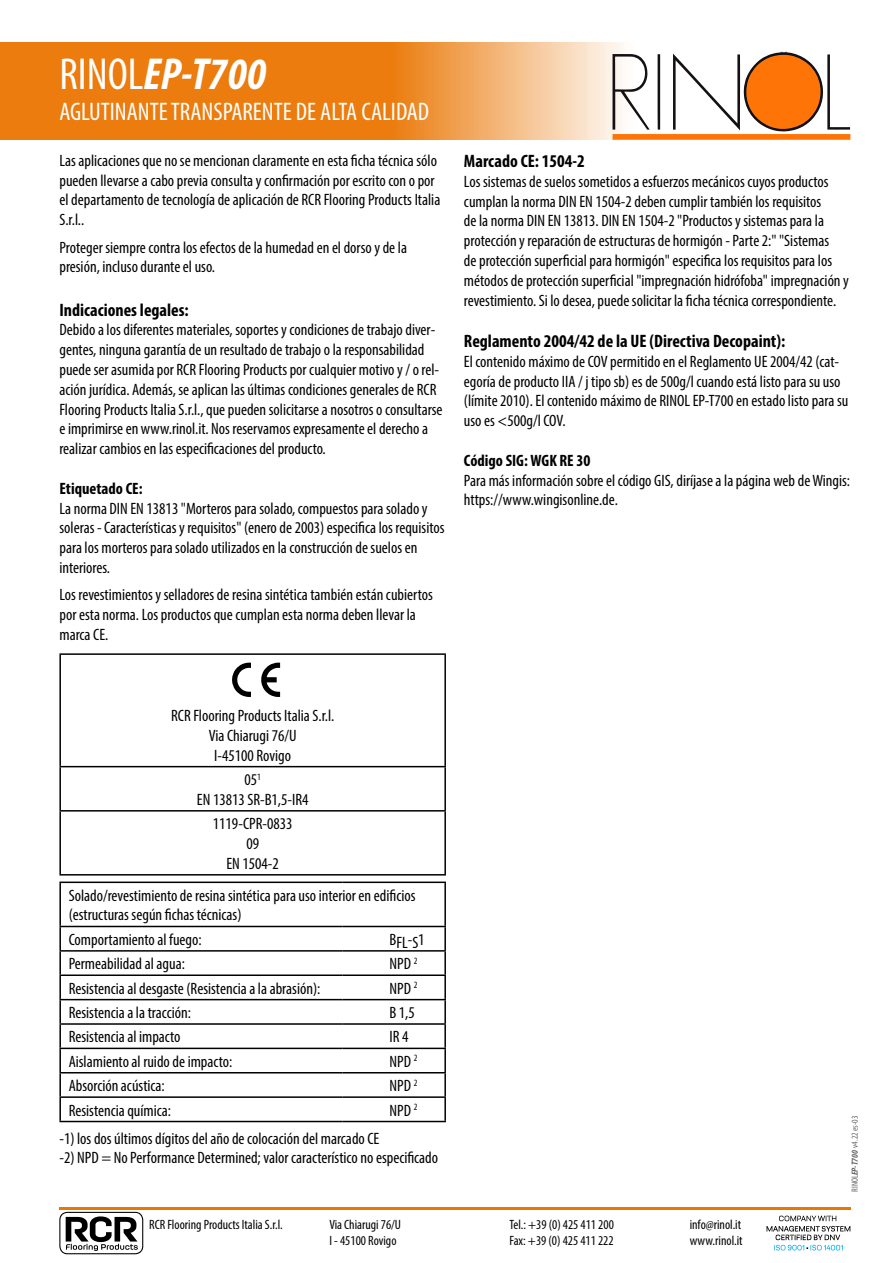
<style>
.page{position:relative;width:893px;height:1263px;background:#fff}
.page>*{position:absolute;margin:0;border:0;box-sizing:border-box;transform-origin:0 0}
.t1{font:italic 700 condensed 45px "Myriad Pro";color:#fff}
.t2{font:condensed 25.5px "Myriad Pro";color:#fff}
.t3{font:700 condensed 18px "Myriad Pro";color:#000}
.t4{font:condensed 16.5px/19.8px "Myriad Pro";color:#000}
.t5{font:700 condensed 16.5px "Myriad Pro";color:#000}
.t6{font:condensed 13.5px/16.2px "Myriad Pro";color:#000}
.t7{font:condensed 9px "Myriad Pro";color:#67676b}
.s1{font-weight:400;font-style:normal}
.s2{font-weight:700;font-style:italic}
</style>
<div class="page">
<hr style="left:59px;top:653px;width:387px;height:2px;background:#000">
<hr style="left:59px;top:655px;width:2px;height:111px;background:#000">
<hr style="left:444px;top:655px;width:2px;height:111px;background:#000">
<hr style="left:59px;top:766px;width:387px;height:1px;background:#000">
<hr style="left:59px;top:767px;width:2px;height:43px;background:#000">
<hr style="left:444px;top:767px;width:2px;height:43px;background:#000">
<hr style="left:59px;top:810px;width:387px;height:1px;background:#000">
<hr style="left:59px;top:811px;width:2px;height:63px;background:#000">
<hr style="left:444px;top:811px;width:2px;height:63px;background:#000">
<hr style="left:59px;top:874px;width:387px;height:1px;background:#000">
<svg style="left:232px;top:663px;width:19px;height:34px"></svg>
<svg style="left:261px;top:663px;width:19px;height:34px"></svg>
<hr style="left:59px;top:881px;width:284px;height:2px;background:#000">
<hr style="left:59px;top:883px;width:2px;height:43px;background:#000">
<hr style="left:343px;top:881px;width:103px;height:2px;background:#000">
<hr style="left:444px;top:883px;width:2px;height:43px;background:#000">
<hr style="left:59px;top:926px;width:284px;height:1px;background:#000">
<hr style="left:59px;top:927px;width:2px;height:23px;background:#000">
<hr style="left:343px;top:926px;width:103px;height:1px;background:#000">
<hr style="left:444px;top:927px;width:2px;height:23px;background:#000">
<hr style="left:59px;top:950px;width:284px;height:2px;background:#000">
<hr style="left:59px;top:952px;width:2px;height:22px;background:#000">
<hr style="left:343px;top:950px;width:103px;height:2px;background:#000">
<hr style="left:444px;top:952px;width:2px;height:22px;background:#000">
<hr style="left:59px;top:974px;width:284px;height:2px;background:#000">
<hr style="left:59px;top:976px;width:2px;height:23px;background:#000">
<hr style="left:343px;top:974px;width:103px;height:2px;background:#000">
<hr style="left:444px;top:976px;width:2px;height:23px;background:#000">
<hr style="left:59px;top:999px;width:284px;height:1px;background:#000">
<hr style="left:59px;top:1000px;width:2px;height:23px;background:#000">
<hr style="left:343px;top:999px;width:103px;height:1px;background:#000">
<hr style="left:444px;top:1000px;width:2px;height:23px;background:#000">
<hr style="left:59px;top:1023px;width:284px;height:2px;background:#000">
<hr style="left:59px;top:1025px;width:2px;height:23px;background:#000">
<hr style="left:343px;top:1023px;width:103px;height:2px;background:#000">
<hr style="left:444px;top:1025px;width:2px;height:23px;background:#000">
<hr style="left:59px;top:1048px;width:284px;height:1px;background:#000">
<hr style="left:59px;top:1049px;width:2px;height:23px;background:#000">
<hr style="left:343px;top:1048px;width:103px;height:1px;background:#000">
<hr style="left:444px;top:1049px;width:2px;height:23px;background:#000">
<hr style="left:59px;top:1072px;width:284px;height:1px;background:#000">
<hr style="left:59px;top:1073px;width:2px;height:23px;background:#000">
<hr style="left:343px;top:1072px;width:103px;height:1px;background:#000">
<hr style="left:444px;top:1073px;width:2px;height:23px;background:#000">
<hr style="left:59px;top:1096px;width:284px;height:2px;background:#000">
<hr style="left:59px;top:1098px;width:2px;height:23px;background:#000">
<hr style="left:343px;top:1096px;width:103px;height:2px;background:#000">
<hr style="left:444px;top:1098px;width:2px;height:23px;background:#000">
<hr style="left:59px;top:1121px;width:284px;height:1px;background:#000">
<hr style="left:343px;top:1121px;width:103px;height:1px;background:#000">
<hr style="left:59px;top:1207px;width:791px;height:2px;background:#ea7500">
<svg style="left:0;top:42px;width:851px;height:98px;background:#ef9943"></svg>
<svg style="left:612px;top:54px;width:38px;height:76px"></svg>
<svg style="left:657px;top:54px;width:3px;height:76px"></svg>
<svg style="left:673px;top:52px;width:177px;height:80px"></svg>
<div style="left:612px;top:134px;width:238px;height:6px;background:#ff7406"></div>
<svg style="left:59px;top:1212px;width:84px;height:42px"></svg>
<svg style="left:766px;top:1215px;width:84px;height:36px"></svg>
<h1 class="t1" style="left:60px;top:46px;width:208px"><span class="s1">RINOL</span>EP-T700</h1>
<h2 class="t2" style="left:60px;top:96px;width:371px">AGLUTINANTE TRANSPARENTE DE ALTA CALIDAD</h2>
<p class="t4" style="left:59px;top:150px;width:382px">Las aplicaciones que no se mencionan claramente en esta ficha técnica sólo pueden llevarse a cabo previa consulta y confirmación por escrito con o por el departamento de tecnología de aplicación de RCR Flooring Products Italia S.r.l..</p>
<p class="t4" style="left:59px;top:237px;width:349px">Proteger siempre contra los efectos de la humedad en el dorso y de la presión, incluso durante el uso.</p>
<p class="t3" style="left:59px;top:298px;width:131px">Indicaciones legales:</p>
<p class="t4" style="left:59px;top:320px;width:385px">Debido a los diferentes materiales, soportes y condiciones de trabajo diver&shy;gentes, ninguna garantía de un resultado de trabajo o la responsabilidad puede ser asumida por RCR Flooring Products por cualquier motivo y / o rel&shy;ación jurídica. Además, se aplican las últimas condiciones generales de RCR Flooring Products Italia S.r.l., que pueden solicitarse a nosotros o consultarse e imprimirse en www.rinol.it. Nos reservamos expresamente el derecho a realizar cambios en las especificaciones del producto.</p>
<p class="t5" style="left:59px;top:478px;width:85px">Etiquetado CE:</p>
<p class="t4" style="left:59px;top:498px;width:387px">La norma DIN EN 13813 "Morteros para solado, compuestos para solado y soleras - Características y requisitos" (enero de 2003) especifica los requisitos para los morteros para solado utilizados en la construcción de suelos en interiores.</p>
<p class="t4" style="left:59px;top:585px;width:375px">Los revestimientos y selladores de resina sintética también están cubiertos por esta norma. Los productos que cumplan esta norma deben llevar la marca CE.</p>
<p class="t3" style="left:464px;top:150px;width:122px">Marcado CE: 1504-2</p>
<p class="t4" style="left:464px;top:171px;width:386px">Los sistemas de suelos sometidos a esfuerzos mecánicos cuyos productos cumplan la norma DIN EN 1504-2 deben cumplir también los requisitos<br>de la norma DIN EN 13813. DIN EN 1504-2 "Productos y sistemas para la protección y reparación de estructuras de hormigón - Parte 2:" "Sistemas<br>de protección superficial para hormigón" especifica los requisitos para los métodos de protección superficial "impregnación hidrófoba" impregnación y revestimiento. Si lo desea, puede solicitar la ficha técnica correspondiente.</p>
<p class="t3" style="left:464px;top:330px;width:323px">Reglamento 2004/42 de la UE (Directiva Decopaint):</p>
<p class="t4" style="left:464px;top:351px;width:386px">El contenido máximo de COV permitido en el Reglamento UE 2004/42 (cat&shy;egoría de producto IIA / j tipo sb) es de 500g/l cuando está listo para su uso (límite 2010). El contenido máximo de RINOL EP-T700 en estado listo para su uso es &lt;500g/l COV.</p>
<p class="t5" style="left:464px;top:450px;width:128px">Código SIG: WGK RE 30</p>
<p class="t4" style="left:464px;top:470px;width:388px">Para más información sobre el código GIS, diríjase a la página web de Wingis: https://www.wingisonline.de.</p>
<p class="t4" style="left:171px;top:705px;width:165px;text-align:center">RCR Flooring Products Italia S.r.l.<br>Via Chiarugi 76/U<br>I-45100 Rovigo</p>
<p class="t4" style="left:197px;top:769px;width:113px;text-align:center">05<sup>1<br></sup>EN 13813 SR-B1,5-IR4</p>
<p class="t4" style="left:213px;top:814px;width:81px;text-align:center">1119-CPR-0833<br>09<br>EN 1504-2</p>
<p class="t4" style="left:69px;top:885px;width:348px">Solado/revestimiento de resina sintética para uso interior en edificios (estructuras según fichas técnicas)</p>
<p class="t4" style="left:69px;top:929px;width:135px">Comportamiento al fuego:</p>
<p class="t4" style="left:389px;top:931px;width:37px">BFL-S1</p>
<p class="t4" style="left:69px;top:954px;width:118px">Permeabilidad al agua:</p>
<p class="t4" style="left:389px;top:954px;width:29px">NPD <sup>2</sup></p>
<p class="t4" style="left:69px;top:978px;width:253px">Resistencia al desgaste (Resistencia a la abrasión):</p>
<p class="t4" style="left:389px;top:978px;width:29px">NPD <sup>2</sup></p>
<p class="t4" style="left:69px;top:1002px;width:124px">Resistencia a la tracción:</p>
<p class="t4" style="left:389px;top:1002px;width:27px">B 1,5</p>
<p class="t4" style="left:69px;top:1027px;width:113px">Resistencia al impacto</p>
<p class="t4" style="left:389px;top:1027px;width:20px">IR 4</p>
<p class="t4" style="left:69px;top:1051px;width:165px">Aislamiento al ruido de impacto:</p>
<p class="t4" style="left:389px;top:1051px;width:29px">NPD <sup>2</sup></p>
<p class="t4" style="left:69px;top:1075px;width:98px">Absorción acústica:</p>
<p class="t4" style="left:389px;top:1075px;width:29px">NPD <sup>2</sup></p>
<p class="t4" style="left:69px;top:1100px;width:104px">Resistencia química:</p>
<p class="t4" style="left:389px;top:1100px;width:29px">NPD <sup>2</sup></p>
<p class="t4" style="left:59px;top:1128px;width:380px">-1) los dos últimos dígitos del año de colocación del marcado CE<br>-2) NPD = No Performance Determined; valor característico no especificado</p>
<p class="t7" style="left:849px;top:1192px;width:78px;rotate:-90deg">RINOL<span class="s2">EP-T700</span> v4.22 es-03</p>
<p class="t6" style="left:149px;top:1216px;width:135px">RCR Flooring Products Italia S.r.l.</p>
<p class="t6" style="left:329px;top:1216px;width:73px">Via Chiarugi 76/U<br>I - 45100 Rovigo</p>
<p class="t6" style="left:510px;top:1216px;width:106px">Tel.: +39 (0) 425 411 200<br>Fax: +39 (0) 425 411 222</p>
<p class="t6" style="left:690px;top:1216px;width:54px">info@rinol.it www.rinol.it</p>
</div>
